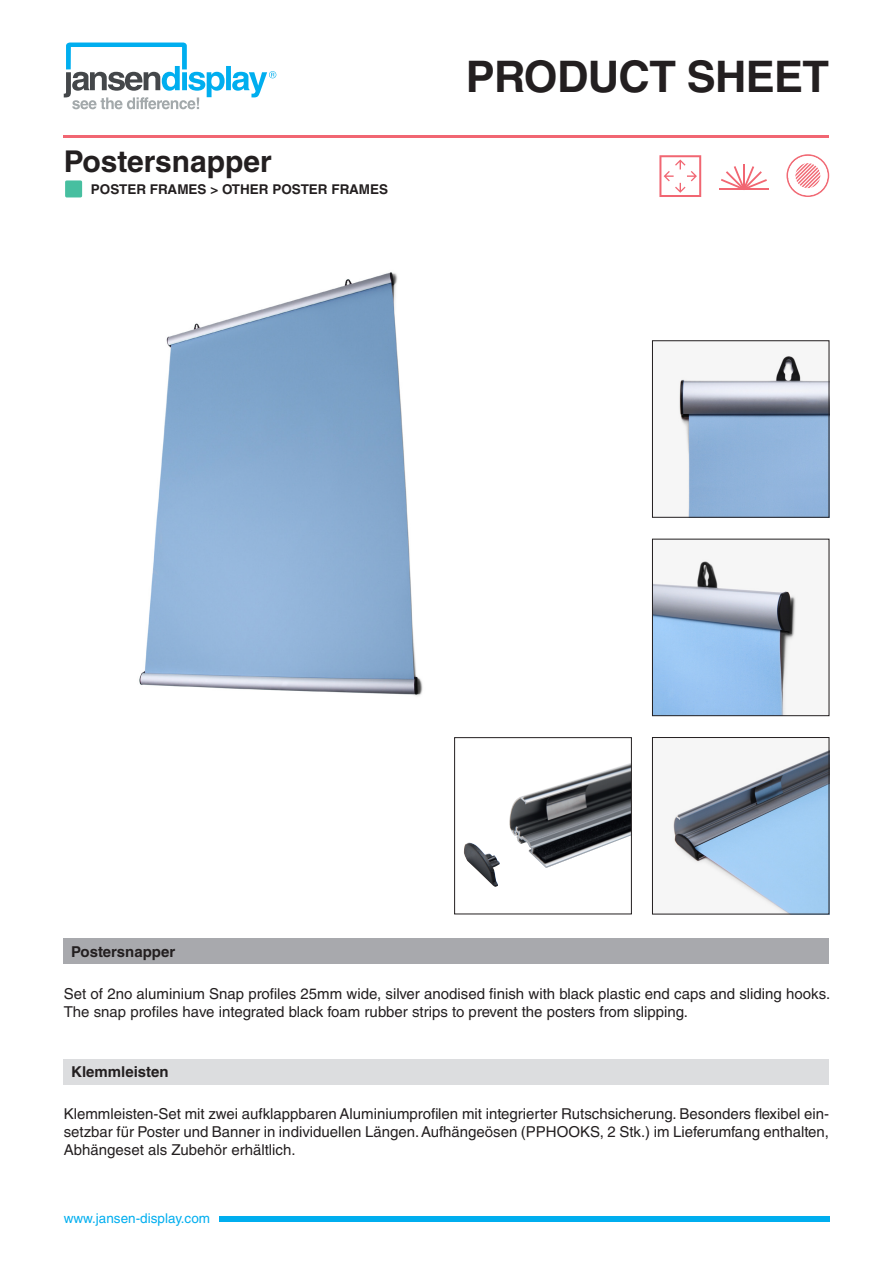
<style>
.page{position:relative;width:893px;height:1263px;background:#fff}
.page>*{position:absolute;margin:0;border:0;box-sizing:border-box;transform-origin:0 0}
.t1{font:700 43.5px "Helvetica LT Std";letter-spacing:-.015em;color:#231f20}
.t2{font:700 30px "Helvetica LT Std";color:#231f20}
.t3{font:15px/18px "Helvetica LT Std";color:#231f20}
.t4{font:700 15px "Helvetica LT Std";color:#231f20}
.t5{font:700 13.5px "Helvetica LT Std";color:#231f20}
.t6{font:13.5px "Helvetica LT Std";color:#00aeef}
</style>
<div class="page">
<img style="left:139px;top:272px;width:284px;height:424px">
<div style="left:64px;top:938px;width:765px;height:26px;background:#a8a9ad"></div>
<div style="left:64px;top:1059px;width:765px;height:25px;background:#dcdddf"></div>
<div style="left:219px;top:1216px;width:610px;height:6px;background:#00aeef"></div>
<hr style="left:64px;top:135px;width:765px;height:3px;background:#f16672">
<svg style="left:64px;top:43px;width:212px;height:66px"></svg>
<div style="left:65px;top:180px;width:17px;height:17px;background:#47bfa0;border-radius:2px"></div>
<svg style="left:786px;top:154px;width:43px;height:43px"></svg>
<svg style="left:659px;top:155px;width:42px;height:42px"></svg>
<hr style="left:719px;top:188px;width:49px;height:2px;background:#f16672">
<hr style="left:743px;top:165px;width:2px;height:24px;background:#f16672">
<svg style="left:721px;top:166px;width:46px;height:22px"></svg>
<img style="left:678px;top:355px;width:149px;height:160px">
<img style="left:672px;top:750px;width:155px;height:162px">
<div style="left:652px;top:737px;width:177px;height:177px;border:1px solid #231f20"></div>
<img style="left:654px;top:561px;width:143px;height:153px">
<div style="left:652px;top:539px;width:177px;height:177px;border:1px solid #231f20"></div>
<img style="left:464px;top:763px;width:166px;height:124px">
<div style="left:454px;top:737px;width:178px;height:177px;border:1px solid #231f20"></div>
<p class="t2" style="left:64px;top:143px;width:209px">Postersnapper</p>
<p class="t5" style="left:91px;top:181px;width:299px">POSTER FRAMES &gt; OTHER POSTER FRAMES</p>
<p class="t1" style="left:466px;top:50px;width:365px">PRODUCT SHEET</p>
<p class="t4" style="left:71px;top:942px;width:105px">Postersnapper</p>
<p class="t3" style="left:64px;top:984px;width:768px">Set of 2no aluminium Snap profiles 25mm wide, silver anodised finish with black plastic end caps and sliding hooks.<br>The snap profiles have integrated black foam rubber strips to prevent the posters from slipping.</p>
<p class="t4" style="left:71px;top:1062px;width:99px">Klemmleisten</p>
<p class="t3" style="left:64px;top:1105px;width:767px;text-align:justify">Klemmleisten-Set mit zwei aufklappbaren Aluminiumprofilen mit integrierter Rutschsicherung. Besonders flexibel ein&shy;setzbar für Poster und Banner in individuellen Längen. Aufhängeösen (PPHOOKS, 2 Stk.) im Lieferumfang enthalten, Abhängeset als Zubehör erhältlich.</p>
<p class="t6" style="left:64px;top:1210px;width:148px">www.jansen-display.com</p>
</div>
